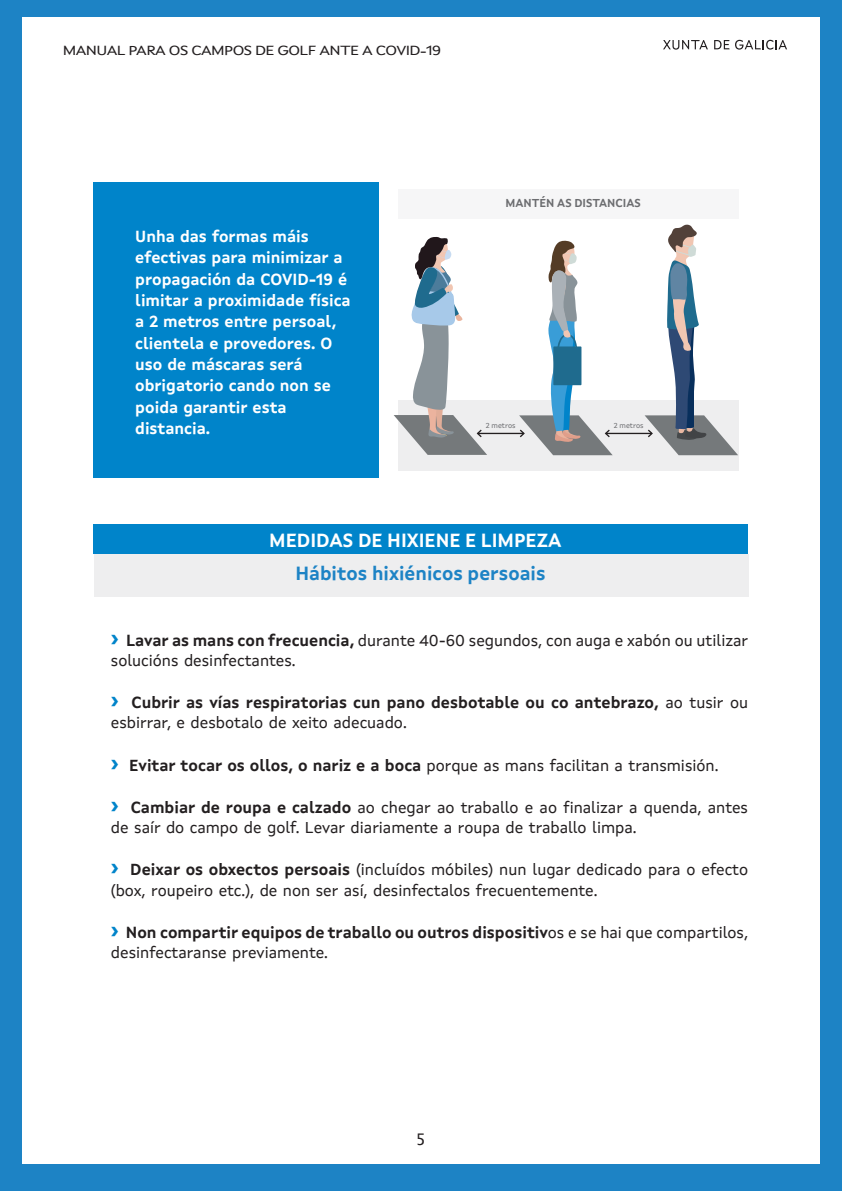
<style>
.page{position:relative;width:842px;height:1191px;background:#fff}
.page>*{position:absolute;margin:0;border:0;box-sizing:border-box;transform-origin:0 0}
.t1{font:700 19px "Xunta Sans";color:#1d83c5}
.t2{font:700 19px "Xunta Sans";color:#fff}
.t3{font:16px/20.2px "Xunta Sans";color:#231f20}
.t4{font:700 16px/21.4px "Xunta Sans";color:#fff}
.t5{font:700 16px/20.2px "Xunta Sans";color:#231f20}
.t6{font:16px "Lucida Grande";color:#231f20}
.t7{font:13.4px "Xunta Sans";letter-spacing:-.04em;color:#231f20;scale:1.19 1}
.t8{font:700 11.4px "Xunta Sans";color:#6c6d70}
.t9{font:7.2px "Xunta Sans";color:#6c6d70}
.s1{font-family:"Montserrat";font-weight:700;font-size:24px;color:#0084ca}
.s2{font-weight:700}
.s3{font-family:"Montserrat";font-size:24px;color:#0084ca}
.s4{font-weight:400}
</style>
<div class="page">
<div style="left:0;top:0;width:841px;height:1191px;background:#1d83c5"></div>
<div style="left:22px;top:17px;width:797px;height:1147px;background:#fff"></div>
<svg style="left:714px;top:40px;width:72px;height:10px"></svg>
<svg style="left:663px;top:40px;width:44px;height:10px"></svg>
<div style="left:398px;top:400px;width:340px;height:71px;background:#eeeeef"></div>
<div style="left:398px;top:190px;width:340px;height:29px;background:#f6f6f7"></div>
<hr style="left:477px;top:433px;width:46px;height:1px;background:#231f20">
<svg style="left:394px;top:237px;width:113px;height:218px"></svg>
<hr style="left:605px;top:433px;width:46px;height:1px;background:#231f20">
<svg style="left:513px;top:240px;width:119px;height:216px"></svg>
<svg style="left:638px;top:224px;width:101px;height:240px"></svg>
<div style="left:93px;top:183px;width:286px;height:295px;background:#0084ca"></div>
<div style="left:93px;top:524px;width:654px;height:30px;background:#0084ca"></div>
<div style="left:94px;top:554px;width:654px;height:42px;background:#eeeeef"></div>
<p class="t7" style="left:63px;top:45px;width:319px">MANUAL PARA OS CAMPOS DE GOLF ANTE A COVID-19</p>
<p class="t4" style="left:135px;top:227px;width:217px">Unha das formas máis efectivas para minimizar a propagación da COVID-19 é limitar a proximidade física a 2 metros entre persoal, clientela e provedores. O uso de máscaras será obrigatorio cando non se poida garantir esta distancia.</p>
<p class="t8" style="left:505px;top:198px;width:137px">MANTÉN AS DISTANCIAS</p>
<p class="t9" style="left:485px;top:422px;width:31px">2 metros</p>
<p class="t9" style="left:613px;top:422px;width:31px">2 metros</p>
<p class="t2" style="left:269px;top:532px;width:294px">MEDIDAS DE HIXIENE E LIMPEZA</p>
<p class="t1" style="left:295px;top:566px;width:251px">Hábitos hixiénicos persoais</p>
<p class="t3" style="left:111px;top:631px;width:638px"><span class="s1">›</span> <span class="s2">Lavar as mans con frecuencia,</span> durante 40-60 segundos, con auga e xabón ou utilizar solucións desinfectantes.</p>
<p class="t5" style="left:111px;top:694px;width:638px"><span class="s3">›</span> Cubrir as vías respiratorias cun pano desbotable ou co antebrazo, <span class="s4">ao tusir ou esbirrar, e desbotalo de xeito adecuado.</span></p>
<p class="t3" style="left:111px;top:756px;width:609px"><span class="s1">›</span> <span class="s2">Evitar tocar os ollos, o nariz e a boca</span> porque as mans facilitan a transmisión.</p>
<p class="t3" style="left:111px;top:798px;width:638px"><span class="s1">›</span> <span class="s2">Cambiar de roupa e calzado</span> ao chegar ao traballo e ao finalizar a quenda, antes de saír do campo de golf. Levar diariamente a roupa de traballo limpa.</p>
<p class="t3" style="left:111px;top:861px;width:638px"><span class="s1">›</span> <span class="s2">Deixar os obxectos persoais</span> (incluídos móbiles) nun lugar dedicado para o efecto (box, roupeiro etc.), de non ser así, desinfectalos frecuentemente.</p>
<p class="t3" style="left:111px;top:923px;width:638px"><span class="s1">›</span> <span class="s2">Non compartir equipos de traballo ou outros dispositiv</span>os e se hai que compartilos, desinfectaranse previamente.</p>
<p class="t6" style="left:416px;top:1132px;width:12px">5</p>
</div>
